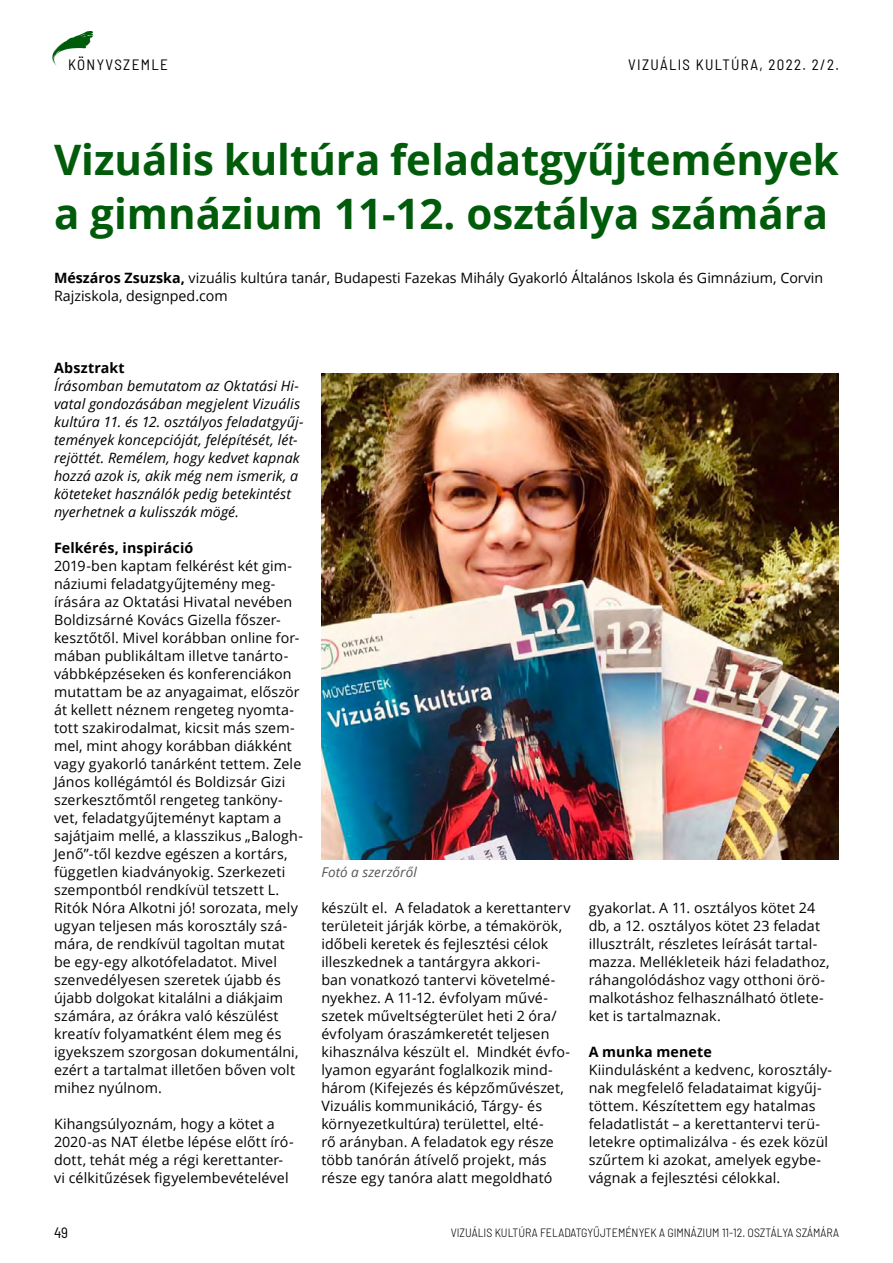
<style>
.page{position:relative;width:893px;height:1263px;background:#fff}
.page>*{position:absolute;margin:0;border:0;box-sizing:border-box;transform-origin:0 0}
.t1{font:700 42px/54px "Open Sans";color:#005c0a}
.t2{font:semi-condensed 15px "Barlow";letter-spacing:.09em;color:#000}
.t3{font:14.25px/18px "Open Sans";letter-spacing:.01em;color:#000}
.t4{font:italic 14.25px/18px "Open Sans";letter-spacing:.005em;color:#000}
.t5{font:700 14.25px "Open Sans";letter-spacing:.01em;color:#000}
.t6{font:italic 13.5px "Open Sans";letter-spacing:.01em;color:#575756}
.t7{font:300 semi-condensed 12px "Barlow";color:#000}
.s1{font-weight:700}
</style>
<div class="page">
<svg style="left:52px;top:31px;width:41px;height:35px"></svg>
<img style="left:321px;top:373px;width:518px;height:486px">
<p class="t2" style="left:68px;top:54px;width:101px">KÖNYVSZEMLE</p>
<p class="t2" style="left:628px;top:54px;width:212px">VIZUÁLIS KULTÚRA, 2022. 2/2.</p>
<h1 class="t1" style="left:54px;top:132px;width:786px">Vizuális kultúra feladatgyűjtemények a gimnázium 11-12. osztálya számára</h1>
<p class="t3" style="left:54px;top:269px;width:771px"><span class="s1">Mészáros Zsuzska,</span> vizuális kultúra tanár, Budapesti Fazekas Mihály Gyakorló Általános Iskola és Gimnázium, Corvin<br>Rajziskola, designped.com</p>
<p class="t5" style="left:54px;top:358px;width:72px">Absztrakt</p>
<p class="t4" style="left:54px;top:376px;width:251px">Írásomban bemutatom az Oktatási Hi&shy;vatal gondozásában megjelent Vizuális kultúra 11. és 12. osztályos feladatgyűj&shy;temények koncepcióját, felépítését, lét&shy;rejöttét. Remélem, hogy kedvet kapnak hozzá azok is, akik még nem ismerik, a köteteket használók pedig betekintést nyerhetnek a kulisszák mögé.</p>
<p class="t5" style="left:54px;top:538px;width:141px">Felkérés, inspiráció</p>
<p class="t3" style="left:54px;top:556px;width:250px">2019-ben kaptam felkérést két gim&shy;náziumi feladatgyűjtemény meg&shy;írására az Oktatási Hivatal nevében Boldizsárné Kovács Gizella főszer&shy;kesztőtől. Mivel korábban online for&shy;mában publikáltam illetve tanárto&shy;vábbképzéseken és konferenciákon mutattam be az anyagaimat, először át kellett néznem rengeteg nyomta&shy;tott szakirodalmat, kicsit más szem&shy;mel, mint ahogy korábban diákként vagy gyakorló tanárként tettem. Zele János kollégámtól és Boldizsár Gizi szerkesztőmtől rengeteg tanköny&shy;vet, feladatgyűjteményt kaptam a sajátjaim mellé, a klasszikus „Balogh-Jenő”-től kezdve egészen a kortárs, független kiadványokig. Szerkezeti szempontból rendkívül tetszett L.<br>Ritók Nóra Alkotni jó! sorozata, mely ugyan teljesen más korosztály szá&shy;mára, de rendkívül tagoltan mutat be egy-egy alkotófeladatot. Mivel szenvedélyesen szeretek újabb és újabb dolgokat kitalálni a diákjaim számára, az órákra való készülést kreatív folyamatként élem meg és igyekszem szorgosan dokumentálni, ezért a tartalmat illetően bőven volt mihez nyúlnom.</p>
<p class="t3" style="left:54px;top:1114px;width:241px">Kihangsúlyoznám, hogy a kötet a 2020-as NAT életbe lépése előtt író&shy;dott, tehát még a régi kerettanter&shy;vi célkitűzések figyelembevételével</p>
<p class="t6" style="left:321px;top:863px;width:97px">Fotó a szerzőről</p>
<p class="t3" style="left:321px;top:898px;width:251px">készült el. A feladatok a kerettanterv területeit járják körbe, a témakörök, időbeli keretek és fejlesztési célok illeszkednek a tantárgyra akkori-<br>ban vonatkozó tantervi követelmé&shy;nyekhez. A 11-12. évfolyam művé&shy;szetek műveltségterület heti 2 óra/ évfolyam óraszámkeretét teljesen kihasználva készült el. Mindkét évfo&shy;lyamon egyaránt foglalkozik mind&shy;három (Kifejezés és képzőművészet, Vizuális kommunikáció, Tárgy- és környezetkultúra) területtel, elté-<br>rő arányban. A feladatok egy része több tanórán átívelő projekt, más része egy tanóra alatt megoldható</p>
<p class="t3" style="left:589px;top:898px;width:243px">gyakorlat. A 11. osztályos kötet 24 db, a 12. osztályos kötet 23 feladat illusztrált, részletes leírását tartal&shy;mazza. Mellékleteik házi feladathoz, ráhangolódáshoz vagy otthoni örö&shy;malkotáshoz felhasználható ötlete&shy;ket is tartalmaznak.</p>
<p class="t5" style="left:589px;top:1042px;width:125px">A munka menete</p>
<p class="t3" style="left:589px;top:1060px;width:245px">Kiindulásként a kedvenc, korosztály&shy;nak megfelelő feladataimat kigyűj&shy;töttem. Készítettem egy hatalmas feladatlistát – a kerettantervi terü&shy;letekre optimalizálva - és ezek közül szűrtem ki azokat, amelyek egybe&shy;vágnak a fejlesztési célokkal.</p>
<p class="t2" style="left:54px;top:1221px;width:16px">49</p>
<p class="t7" style="left:451px;top:1224px;width:390px">VIZUÁLIS KULTÚRA FELADATGYŰJTEMÉNYEK A GIMNÁZIUM 11-12. OSZTÁLYA SZÁMÁRA</p>
</div>
